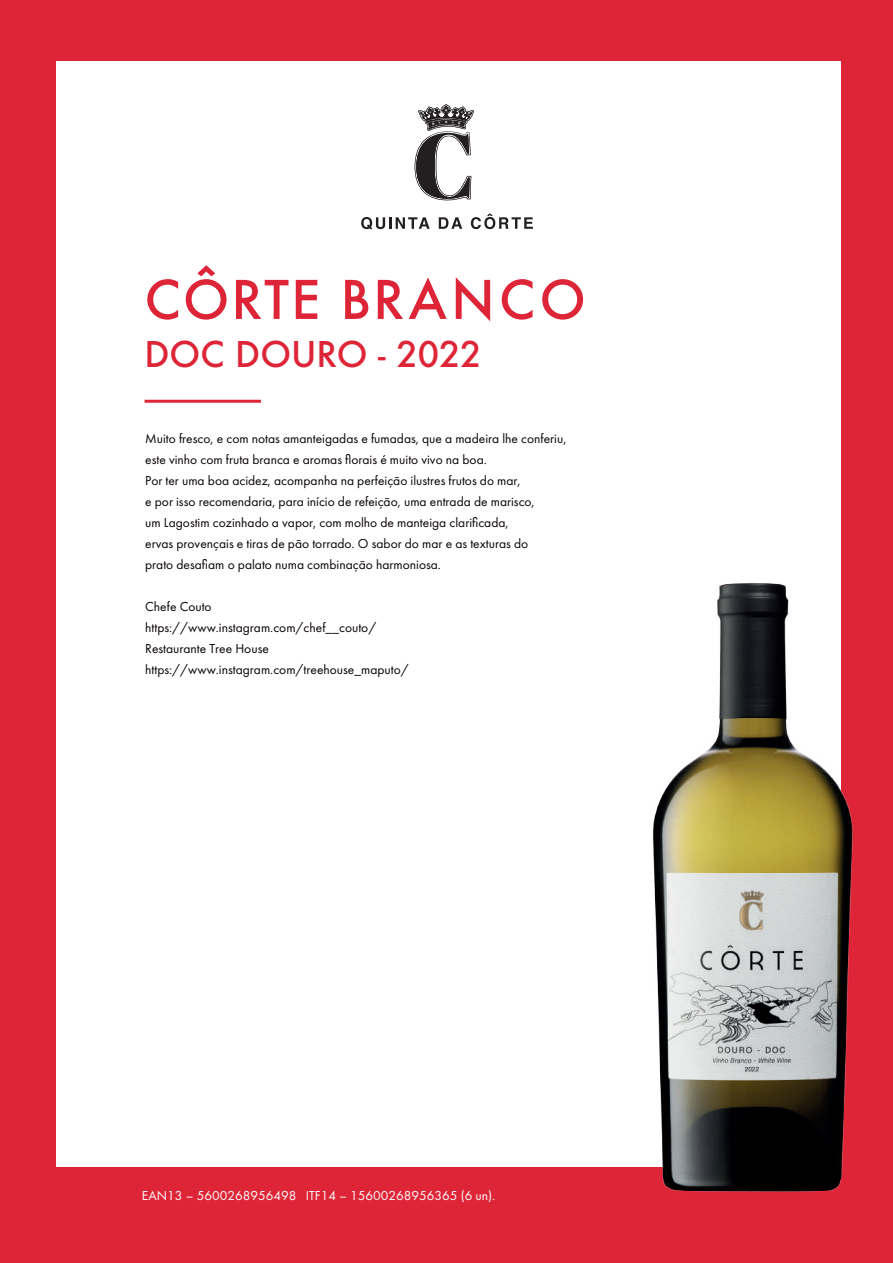
<style>
.page{position:relative;width:893px;height:1263px;background:#de2537}
.page>*{position:absolute;margin:0;border:0;box-sizing:border-box;transform-origin:0 0}
.t1{font:500 51.75px "Futura";letter-spacing:.04em;color:#de2537}
.t2{font:500 34.5px "Futura";color:#de2537}
.t3{font:13.5px/21px "Futura PT";color:#090202}
.t4{font:13.5px "Futura PT";color:#fff}
</style>
<div class="page">
<div style="left:56px;top:61px;width:785px;height:1105px;background:#fff"></div>
<svg style="left:361px;top:217px;width:69px;height:13px"></svg>
<svg style="left:439px;top:217px;width:23px;height:12px"></svg>
<svg style="left:471px;top:214px;width:62px;height:15px"></svg>
<svg style="left:415px;top:104px;width:59px;height:96px"></svg>
<hr style="left:145px;top:400px;width:116px;height:3px;background:#de2537">
<img style="left:450px;top:582px;width:403px;height:610px">
<h1 class="t1" style="left:145px;top:264px;width:443px">CÔRTE BRANCO</h1>
<h2 class="t2" style="left:145px;top:330px;width:338px">DOC DOURO - 2022</h2>
<p class="t3" style="left:145px;top:428px;width:423px">Muito fresco, e com notas amanteigadas e fumadas, que a madeira lhe conferiu, este vinho com fruta branca e aromas florais é muito vivo na boa.<br>Por ter uma boa acidez, acompanha na perfeição ilustres frutos do mar,<br>e por isso recomendaria, para início de refeição, uma entrada de marisco,<br>um Lagostim cozinhado a vapor, com molho de manteiga clarificada,<br>ervas provençais e tiras de pão torrado. O sabor do mar e as texturas do<br>prato desafiam o palato numa combinação harmoniosa.</p>
<p class="t3" style="left:145px;top:596px;width:265px">Chefe Couto https://www.instagram.com/chef__couto/<br>Restaurante Tree House https://www.instagram.com/treehouse_maputo/</p>
<p class="t4" style="left:142px;top:1188px;width:355px">EAN13 – 5600268956498 ITF14 – 15600268956365 (6 un).</p>
</div>
